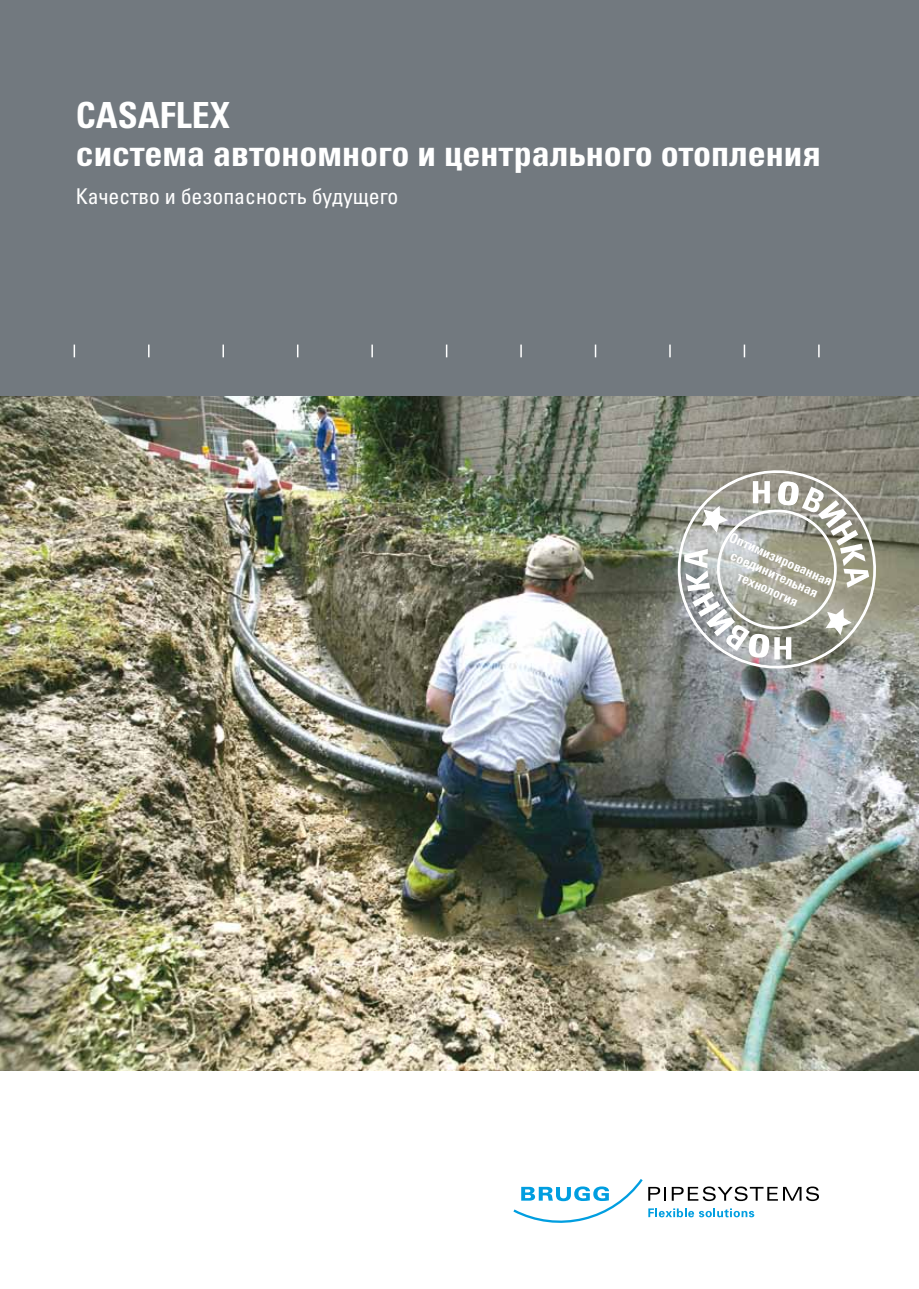
<style>
.page{position:relative;width:919px;height:1289px;background:#fff}
.page>*{position:absolute;margin:0;border:0;box-sizing:border-box;transform-origin:0 0}
.t1{font:36px/38.2px "Univers LTCYR 67 Bold Cond";color:#fff}
.t2{font:condensed 21.75px "Univers LTCYR 57";color:#fff}
.t3{font:13.5px/16.2px "Univers LTCYR 67 Bold Cond";color:#fff;text-align:center}
</style>
<div class="page">
<div style="left:0;top:0;width:918px;height:417px;background:#72797f"></div>
<svg style="left:818px;top:344px;width:1px;height:13px"></svg>
<svg style="left:74px;top:344px;width:1px;height:13px"></svg>
<svg style="left:148px;top:344px;width:2px;height:13px"></svg>
<svg style="left:222px;top:344px;width:2px;height:13px"></svg>
<svg style="left:297px;top:344px;width:1px;height:13px"></svg>
<svg style="left:446px;top:344px;width:1px;height:13px"></svg>
<svg style="left:594px;top:344px;width:2px;height:13px"></svg>
<svg style="left:669px;top:344px;width:1px;height:13px"></svg>
<svg style="left:743px;top:344px;width:2px;height:13px"></svg>
<svg style="left:371px;top:344px;width:2px;height:13px"></svg>
<svg style="left:520px;top:344px;width:2px;height:13px"></svg>
<img style="left:0;top:396px;width:918px;height:674px">
<svg style="left:513px;top:1179px;width:129px;height:43px"></svg>
<svg style="left:648px;top:1186px;width:129px;height:14px"></svg>
<svg style="left:783px;top:1186px;width:36px;height:14px"></svg>
<svg style="left:648px;top:1208px;width:106px;height:9px"></svg>
<svg style="left:662px;top:457px;width:228px;height:226px;background:#94948c"></svg>
<svg style="left:684px;top:481px;width:185px;height:178px"></svg>
<p class="t1" style="left:76px;top:95px;width:746px">СASAFLEX<br>система автономного и центрального отопления</p>
<p class="t2" style="left:76px;top:183px;width:324px">Качество и безопасность будущего</p>
<p class="t3" style="left:733px;top:529px;width:113px;rotate:24deg">Оптимизированная соединительная технология</p>
</div>
